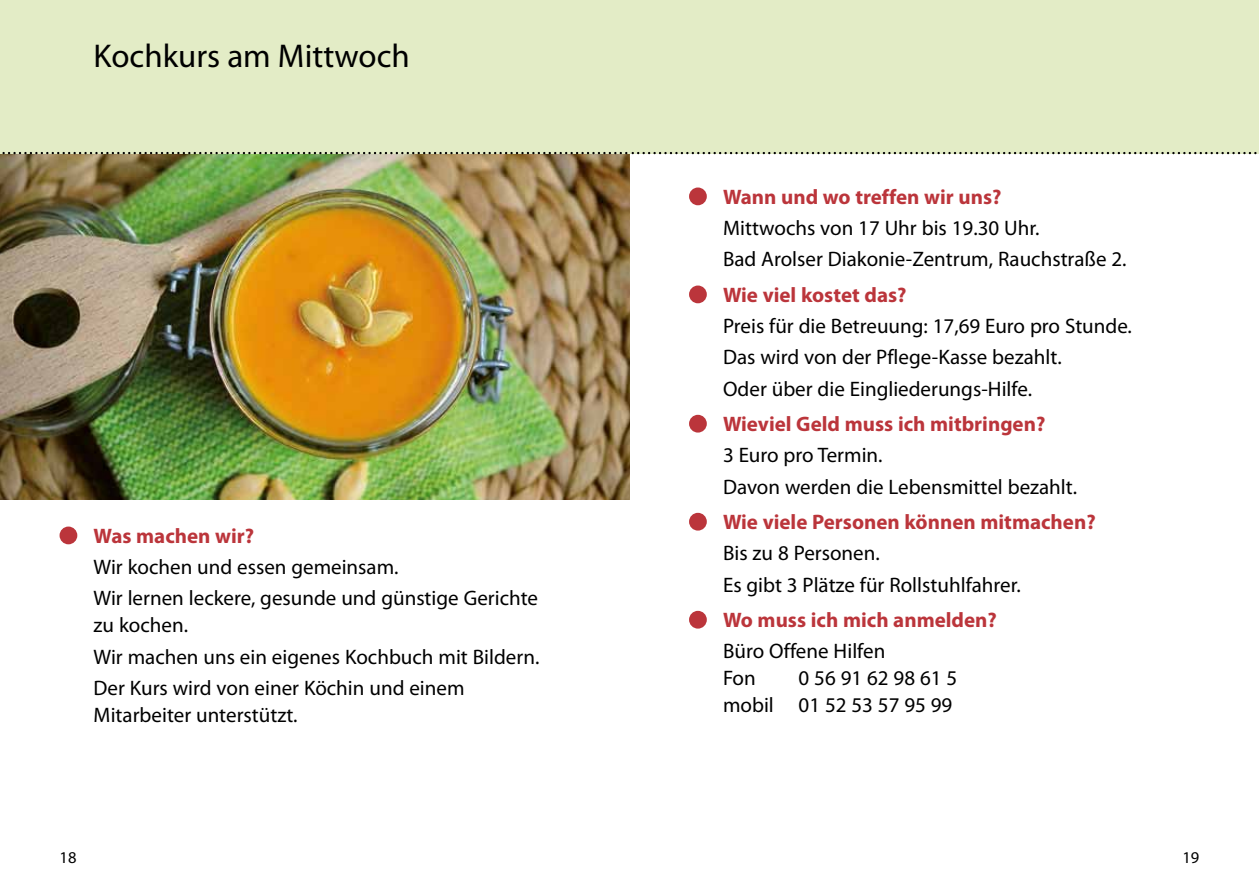
<style>
.page{position:relative;width:1259px;height:893px;background:#fff}
.page>*{position:absolute;margin:0;border:0;box-sizing:border-box;transform-origin:0 0}
.t1{font:33px "Myriad Pro";color:#000}
.t2{font:21px/31.2px "Myriad Pro";color:#000}
.t3{font:700 21px "Myriad Pro";color:#bb353b}
.t4{font:16.5px "Myriad Pro";color:#000}
</style>
<div class="page">
<img style="left:0;top:154px;width:629px;height:346px">
<div style="left:0;top:0;width:629px;height:153px;background:#e3ecc6"></div>
<div style="left:60px;top:527px;width:17px;height:17px;background:#bb353b;border-radius:50%"></div>
<div style="left:689px;top:188px;width:18px;height:17px;background:#bb353b;border-radius:50%"></div>
<div style="left:689px;top:286px;width:18px;height:17px;background:#bb353b;border-radius:50%"></div>
<div style="left:689px;top:415px;width:18px;height:18px;background:#bb353b;border-radius:50%"></div>
<div style="left:689px;top:513px;width:18px;height:18px;background:#bb353b;border-radius:50%"></div>
<div style="left:689px;top:611px;width:18px;height:18px;background:#bb353b;border-radius:50%"></div>
<div style="left:629px;top:0;width:630px;height:153px;background:#e3ecc6"></div>
<svg style="left:0;top:152px;width:1259px;height:2px"></svg>
<h1 class="t1" style="left:94px;top:36px;width:318px">Kochkurs am Mittwoch</h1>
<p class="t3" style="left:94px;top:522px;width:162px">Was machen wir?</p>
<p class="t2" style="left:94px;top:551px;width:446px">Wir kochen und essen gemeinsam.<br>Wir lernen leckere, gesunde und günstige Gerichte</p>
<p class="t2" style="left:94px;top:609px;width:447px">zu kochen.<br>Wir machen uns ein eigenes Kochbuch mit Bildern.<br>Der Kurs wird von einer Köchin und einem</p>
<p class="t2" style="left:94px;top:699px;width:205px">Mitarbeiter unterstützt.</p>
<p class="t3" style="left:723px;top:183px;width:280px">Wann und wo treffen wir uns?</p>
<p class="t2" style="left:723px;top:212px;width:405px">Mittwochs von 17 Uhr bis 19.30 Uhr.<br>Bad Arolser Diakonie-Zentrum, Rauchstraße 2.</p>
<p class="t3" style="left:723px;top:281px;width:185px">Wie viel kostet das?</p>
<p class="t2" style="left:723px;top:310px;width:410px">Preis für die Betreuung: 17,69 Euro pro Stunde.<br>Das wird von der Pflege-Kasse bezahlt.<br>Oder über die Eingliederungs-Hilfe.</p>
<p class="t3" style="left:723px;top:410px;width:324px">Wieviel Geld muss ich mitbringen?</p>
<p class="t2" style="left:723px;top:439px;width:355px">3 Euro pro Termin.<br>Davon werden die Lebensmittel bezahlt.</p>
<p class="t3" style="left:723px;top:508px;width:374px">Wie viele Personen können mitmachen?</p>
<p class="t2" style="left:723px;top:537px;width:299px">Bis zu 8 Personen.<br>Es gibt 3 Plätze für Rollstuhlfahrer.</p>
<p class="t3" style="left:723px;top:606px;width:275px">Wo muss ich mich anmelden?</p>
<p class="t2" style="left:723px;top:637px;width:164px;line-height:27px">Büro Offene Hilfen<br>Fon</p>
<p class="t2" style="left:723px;top:664px;width:236px;line-height:27px;text-align:right">0 56 91 62 98 61 5<br>mobil 01 52 53 57 95 99</p>
<p class="t4" style="left:60px;top:847px;width:18px">18</p>
<p class="t4" style="left:1182px;top:847px;width:18px">19</p>
</div>
